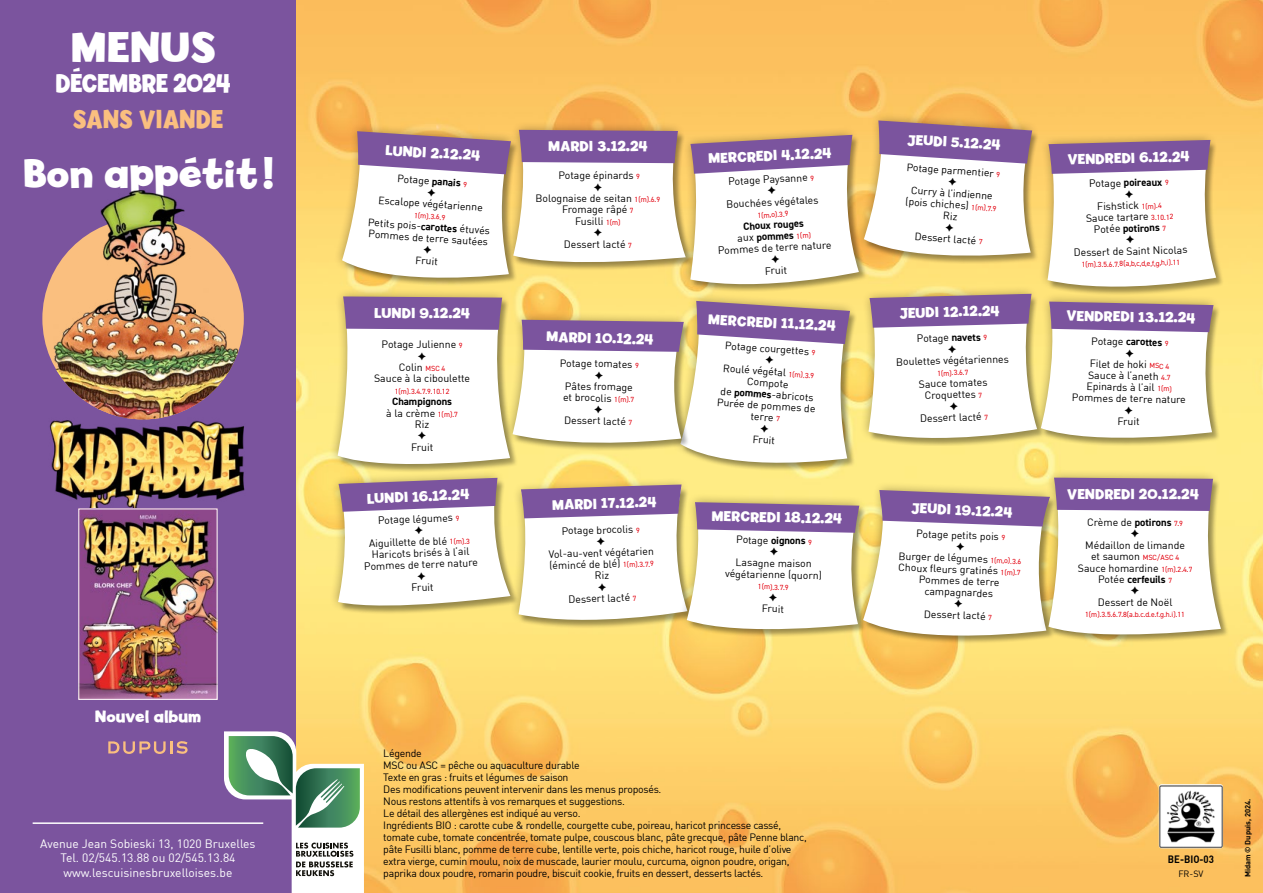
<style>
.page{position:relative;width:1263px;height:893px;background:#fff}
.page>*{position:absolute;margin:0;border:0;box-sizing:border-box;transform-origin:0 0}
.t1{font:700 45px "Billy";color:#fff}
.t2{font:700 42px "Billy";color:#fff}
.t3{font:700 27px "Billy";letter-spacing:-.02em;color:#fff;scale:.9 1}
.t4{font:700 27px "Billy";color:#fabf7f;scale:.9 1}
.t5{font:700 17.1px "Billy";color:#fff}
.t6{font:700 15px "Billy";letter-spacing:-.005em;color:#fff}
.t7{font:12px/14.4px "DIN";color:#fff;text-align:center}
.t8{font:10.5px/11.4px "DIN";letter-spacing:-.025em;color:#000;text-align:center}
.t9{font:10.5px/11.4px "DIN";color:#000;text-align:center}
.t10{font:700 10.5px/11.4px "DIN2014";color:#000;text-align:center}
.t11{font:10.5px "DIN Bold";color:#000;scale:.91 1}
.t12{font:9px "DIN";color:#000}
.t13{font:7.5px "DIN2014";color:#e30613}
.t14{font:7.5px "DIN Bold";color:#000}
.s1{font-family:"DIN2014";font-weight:700}
.s2{font-family:"DIN2014";font-size:7.5px;color:#e30613}
.s3{font-family:"DIN";font-weight:400}
.s4{font-weight:400;font-size:7.5px;color:#e30613}
</style>
<div class="page">
<img style="left:296px;top:0;width:967px;height:893px">
<div style="left:0;top:0;width:296px;height:893px;background:#7b549e"></div>
<img style="left:42px;top:231px;width:202px;height:187px">
<svg style="left:108px;top:741px;width:80px;height:13px"></svg>
<img style="left:1159px;top:784px;width:64px;height:64px">
<svg style="left:224px;top:731px;width:140px;height:162px"></svg>
<img style="left:49px;top:418px;width:196px;height:110px">
<img style="left:81px;top:511px;width:134px;height:186px">
<img style="left:94px;top:190px;width:101px;height:133px">
<hr style="left:33px;top:822px;width:230px;height:2px;background:#fff">
<svg style="left:323px;top:111px;width:907px;height:539px"></svg>
<h1 class="t1" style="left:70px;top:21px;width:147px">MENUS</h1>
<h3 class="t3" style="left:55px;top:67px;width:196px">DÉCEMBRE 2024</h3>
<h3 class="t4" style="left:73px;top:103px;width:168px">SANS VIANDE</h3>
<h2 class="t2" style="left:23px;top:149px;width:252px">Bon appétit!</h2>
<h3 class="t5" style="left:95px;top:706px;width:108px">Nouvel album</h3>
<p class="t7" style="left:40px;top:836px;width:217px">Avenue Jean Sobieski 13, 1020 Bruxelles<br>Tel. 02/545.13.88 ou 02/545.13.84 www.lescuisinesbruxelloises.be</p>
<h3 class="t6" style="left:386px;top:142px;width:96px;rotate:3deg">LUNDI 2.12.24</h3>
<p class="t8" style="left:398px;top:173px;width:72px;rotate:4deg">Potage <span class="s1">panais</span> <span class="s2">9</span></p>
<p class="t8" style="left:379px;top:194px;width:106px;rotate:4deg">Escalope végétarienne</p>
<p class="t13" style="left:415px;top:211px;width:33px;rotate:4deg">1(m).3.6.9</p>
<p class="t8" style="left:368px;top:216px;width:124px;text-align:left;rotate:4deg">Petits pois-<span class="s1">carottes</span> étuvés<br>Pommes de terre sautées</p>
<p class="t8" style="left:416px;top:254px;width:24px;rotate:4deg">Fruit</p>
<h3 class="t6" style="left:374px;top:304px;width:97px">LUNDI 9.12.24</h3>
<p class="t9" style="left:382px;top:338px;width:83px">Potage Julienne <span class="s2">9</span></p>
<p class="t9" style="left:374px;top:361px;width:98px">Colin <span class="s2">MSC 4<br></span>Sauce à la ciboulette</p>
<p class="t13" style="left:395px;top:386px;width:56px">1(m).3.4.7.9.10.12</p>
<p class="t10" style="left:392px;top:396px;width:61px">Champignons</p>
<p class="t9" style="left:386px;top:407px;width:73px">à la crème <span class="s2">1(m).7<br></span>Riz</p>
<p class="t8" style="left:411px;top:441px;width:24px">Fruit</p>
<h3 class="t6" style="left:548px;top:138px;width:101px">MARDI 3.12.24</h3>
<h3 class="t6" style="left:908px;top:131px;width:95px;rotate:3deg">JEUDI 5.12.24</h3>
<h3 class="t6" style="left:708px;top:150px;width:125px;rotate:-3deg">MERCREDI 4.12.24</h3>
<h3 class="t6" style="left:1067px;top:151px;width:124px;rotate:-2deg">VENDREDI 6.12.24</h3>
<p class="t8" style="left:907px;top:161px;width:95px;rotate:4deg">Potage parmentier <span class="s2">9</span></p>
<p class="t8" style="left:907px;top:184px;width:93px;rotate:4deg">Curry à l’indienne (pois chiches) <span class="s2">1(m).7.9<br></span>Riz</p>
<p class="t8" style="left:915px;top:230px;width:70px;rotate:4deg">Dessert lacté <span class="s2">7</span></p>
<p class="t9" style="left:558px;top:169px;width:83px">Potage épinards <span class="s2">9</span></p>
<p class="t9" style="left:536px;top:192px;width:126px">Bolognaise de seitan <span class="s2">1(m).6.9<br></span>Fromage râpé <span class="s2">7<br></span>Fusilli <span class="s2">1(m)</span></p>
<p class="t9" style="left:564px;top:238px;width:70px">Dessert lacté <span class="s2">7</span></p>
<p class="t8" style="left:728px;top:175px;width:88px;rotate:-3deg">Potage Paysanne <span class="s2">9</span></p>
<p class="t8" style="left:726px;top:198px;width:94px;rotate:-3deg">Bouchées végétales</p>
<p class="t13" style="left:757px;top:211px;width:32px;rotate:-3deg">1(m,o).3.9</p>
<p class="t10" style="left:736px;top:221px;width:75px;rotate:-3deg">Choux rouges <span class="s3">aux</span> pommes <span class="s4">1(m)</span></p>
<p class="t8" style="left:717px;top:245px;width:115px;rotate:-3deg">Pommes de terre nature</p>
<p class="t8" style="left:764px;top:265px;width:24px;rotate:-3deg">Fruit</p>
<p class="t10" style="left:1089px;top:177px;width:75px;rotate:-1deg"><span class="s3">Potage</span> poireaux</p>
<p class="t8" style="left:1097px;top:200px;width:43px;rotate:-1deg">Fishstick</p>
<p class="t13" style="left:1141px;top:202px;width:22px;rotate:-2deg">1(m).4</p>
<p class="t8" style="left:1086px;top:212px;width:64px;rotate:-1deg">Sauce tartare</p>
<p class="t13" style="left:1151px;top:213px;width:24px;rotate:-2deg">3.10.12</p>
<p class="t10" style="left:1094px;top:223px;width:68px;rotate:-1deg"><span class="s3">Potée</span> potirons</p>
<p class="t8" style="left:1073px;top:246px;width:115px;rotate:-1deg">Dessert de Saint Nicolas</p>
<p class="t13" style="left:1081px;top:261px;width:100px;rotate:-2deg">1(m).3.5.6.7.8(a,b,c,d,e,f,g,h,i).11</p>
<h3 class="t6" style="left:547px;top:327px;width:109px;rotate:2deg">MARDI 10.12.24</h3>
<p class="t8" style="left:560px;top:357px;width:81px;rotate:1deg">Potage tomates <span class="s2">9</span></p>
<p class="t8" style="left:563px;top:380px;width:73px;text-align:left;rotate:1deg">Pâtes fromage et brocolis <span class="s2">1(m).7</span></p>
<p class="t8" style="left:564px;top:414px;width:70px;rotate:1deg">Dessert lacté <span class="s2">7</span></p>
<h3 class="t6" style="left:708px;top:311px;width:129px;rotate:3deg">MERCREDI 11.12.24</h3>
<p class="t8" style="left:725px;top:339px;width:92px;rotate:4deg">Potage courgettes <span class="s2">9</span></p>
<p class="t8" style="left:720px;top:362px;width:100px;rotate:4deg">Roulé végétal <span class="s2">1(m).3.9<br></span>Compote<br>de <span class="s1">pommes</span>-abricots<br>Purée de pommes de terre <span class="s2">7</span></p>
<p class="t8" style="left:753px;top:433px;width:24px;rotate:4deg">Fruit</p>
<h3 class="t6" style="left:899px;top:305px;width:102px;rotate:-2deg">JEUDI 12.12.24</h3>
<p class="t8" style="left:917px;top:332px;width:66px;rotate:-1deg">Potage <span class="s1">navets</span></p>
<p class="t8" style="left:896px;top:355px;width:114px;rotate:-1deg">Boulettes végétariennes</p>
<p class="t13" style="left:937px;top:369px;width:33px;rotate:-2deg">1(m).3.6.7</p>
<p class="t8" style="left:919px;top:378px;width:70px;rotate:-1deg">Sauce tomates<br>Croquettes</p>
<p class="t8" style="left:920px;top:412px;width:63px;rotate:-1deg">Dessert lacté</p>
<h3 class="t6" style="left:1067px;top:307px;width:130px;rotate:1deg">VENDREDI 13.12.24</h3>
<p class="t10" style="left:1091px;top:335px;width:79px;rotate:1deg"><span class="s3">Potage</span> carottes <span class="s4">9</span></p>
<p class="t8" style="left:1073px;top:357px;width:115px;rotate:1deg">Filet de hoki <span class="s2">MSC 4<br></span>Sauce à l’aneth <span class="s2">4.7<br></span>Epinards à l’ail <span class="s2">1(m)<br></span>Pommes de terre nature</p>
<p class="t8" style="left:1117px;top:415px;width:24px;rotate:1deg">Fruit</p>
<h3 class="t6" style="left:367px;top:490px;width:104px;rotate:-3deg">LUNDI 16.12.24</h3>
<h3 class="t6" style="left:552px;top:496px;width:106px;rotate:-2deg">MARDI 17.12.24</h3>
<p class="t8" style="left:378px;top:514px;width:83px;rotate:-2deg">Potage légumes <span class="s2">9</span></p>
<p class="t8" style="left:363px;top:538px;width:115px;rotate:-2deg">Aiguillette de blé <span class="s2">1(m).3<br></span>Haricots brisés à l’ail<br>Pommes de terre nature</p>
<p class="t8" style="left:411px;top:582px;width:24px;rotate:-2deg">Fruit</p>
<p class="t8" style="left:562px;top:525px;width:73px;rotate:-1deg">Potage brocolis</p>
<p class="t8" style="left:548px;top:547px;width:107px;text-align:left;rotate:-1deg">Vol-au-vent végétarien (émincé de blé)</p>
<p class="t13" style="left:623px;top:560px;width:32px;rotate:-2deg">1(m).3.7.9</p>
<p class="t8" style="left:568px;top:593px;width:63px;rotate:-1deg">Dessert lacté</p>
<h3 class="t6" style="left:712px;top:507px;width:132px;rotate:1deg">MERCREDI 18.12.24</h3>
<p class="t10" style="left:736px;top:534px;width:77px;rotate:1deg"><span class="s3">Potage</span> oignons <span class="s4">9</span></p>
<p class="t8" style="left:725px;top:556px;width:98px;rotate:1deg">Lasagne maison végétarienne (quorn)</p>
<p class="t13" style="left:758px;top:582px;width:32px;rotate:1deg">1(m).3.7.9</p>
<p class="t8" style="left:762px;top:603px;width:24px;rotate:1deg">Fruit</p>
<h3 class="t6" style="left:912px;top:499px;width:103px;rotate:3deg">JEUDI 19.12.24</h3>
<p class="t8" style="left:916px;top:528px;width:91px;rotate:2deg">Potage petits pois <span class="s2">9</span></p>
<p class="t8" style="left:899px;top:550px;width:124px;rotate:2deg">Burger de légumes <span class="s2">1(m,o).3.6<br></span>Choux fleurs gratinés <span class="s2">1(m).7<br></span>Pommes de terre campagnardes</p>
<p class="t8" style="left:924px;top:608px;width:70px;rotate:2deg">Dessert lacté <span class="s2">7</span></p>
<h3 class="t6" style="left:1067px;top:485px;width:133px">VENDREDI 20.12.24</h3>
<p class="t10" style="left:1087px;top:516px;width:97px"><span class="s3">Crème de</span> potirons <span class="s4">7.9</span></p>
<p class="t9" style="left:1078px;top:539px;width:116px">Médaillon de limande<br>et saumon <span class="s2">MSC/ASC 4<br></span>Sauce homardine <span class="s2">1(m).2.4.7</span></p>
<p class="t10" style="left:1098px;top:573px;width:76px"><span class="s3">Potée</span> cerfeuils <span class="s4">7</span></p>
<p class="t9" style="left:1098px;top:596px;width:76px">Dessert de Noël</p>
<p class="t13" style="left:1085px;top:610px;width:101px">1(m).3.5.6.7.8(a.b.c.d.e.f.g.h.i).11</p>
<p class="t8" style="left:383px;top:747px;width:425px;line-height:12px;text-align:left">Légende<br>MSC ou ASC = pêche ou aquaculture durable<br>Texte en gras : fruits et légumes de saison<br>Des modifications peuvent intervenir dans les menus proposés.<br>Nous restons attentifs à vos remarques et suggestions.<br>Le détail des allergènes est indiqué au verso.<br>Ingrédients BIO : carotte cube &amp; rondelle, courgette cube, poireau, haricot princesse cassé, tomate cube, tomate concentrée, tomate pulpe, couscous blanc, pâte grecque, pâte Penne blanc, pâte Fusilli blanc, pomme de terre cube, lentille verte, pois chiche, haricot rouge, huile d’olive extra vierge, cumin moulu, noix de muscade, laurier moulu, curcuma, oignon poudre, origan, paprika doux poudre, romarin poudre, biscuit cookie, fruits en dessert, desserts lactés.</p>
<p class="t11" style="left:1168px;top:852px;width:52px">BE-BIO-03</p>
<p class="t12" style="left:1178px;top:868px;width:27px">FR-SV</p>
<p class="t14" style="left:1243px;top:877px;width:80px;rotate:-90deg">Midam © Dupuis, 2024.</p>
</div>
